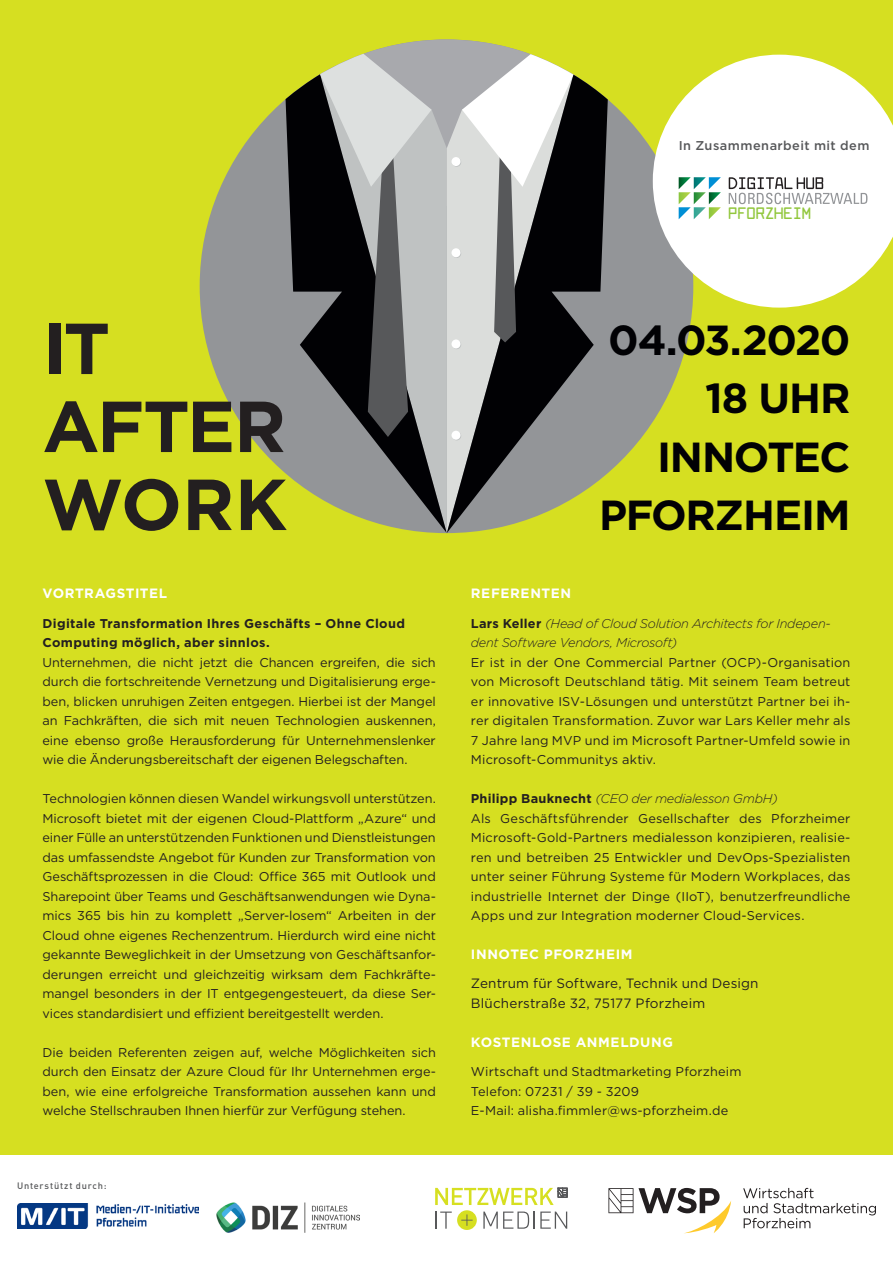
<style>
.page{position:relative;width:893px;height:1263px;background:#fff}
.page>*{position:absolute;margin:0;border:0;box-sizing:border-box;transform-origin:0 0}
.t1{font:700 72px/78px "Gotham";letter-spacing:-.025em;color:#231f20}
.t2{font:700 42px/58.5px "Gotham";letter-spacing:-.03em;color:#010104;text-align:right}
.t3{font:700 16.05px "Larabiefont Rg";letter-spacing:-.005em;color:#92c73d}
.t4{font:13.5px/19.5px "Gotham";letter-spacing:.01em;color:#231f20}
.t5{font:700 13.5px "Gotham";letter-spacing:.04em;color:#fff}
.t6{font:12.75px/19.5px "Gotham";letter-spacing:.01em;color:#231f20;text-align:justify}
.t7{font:italic 300 12.75px/19.5px "Gotham";letter-spacing:-.02em;color:#231f20}
.t8{font:700 12.75px/19.5px "Gotham";letter-spacing:.03em;color:#231f20}
.t9{font:500 12.75px "Gotham";letter-spacing:.035em;color:#57585a}
.t10{font:500 9.15px "DINOT";letter-spacing:.085em;color:#57585a}
.s1{font-weight:700;font-style:normal}
.s2{font-weight:700}
.s3{font-weight:300;font-style:italic}
</style>
<div class="page">
<div style="left:0;top:0;width:893px;height:1154px;background:#d6df21"></div>
<div style="left:200px;top:39px;width:493px;height:494px;background:#939598;border-radius:50%"></div>
<svg style="left:249px;top:39px;width:396px;height:101px"></svg>
<svg style="left:286px;top:74px;width:161px;height:459px"></svg>
<svg style="left:320px;top:54px;width:112px;height:383px;background:#777979"></svg>
<svg style="left:447px;top:75px;width:161px;height:458px"></svg>
<svg style="left:462px;top:54px;width:111px;height:288px;background:#959694"></svg>
<div style="left:452px;top:158px;width:9px;height:9px;background:#d1d3d3;border-radius:50%"></div>
<div style="left:451px;top:157px;width:9px;height:9px;background:#fff;border-radius:50%"></div>
<svg style="left:452px;top:249px;width:9px;height:9px"></svg>
<div style="left:451px;top:248px;width:9px;height:9px;background:#fff;border-radius:50%"></div>
<svg style="left:452px;top:340px;width:9px;height:9px"></svg>
<div style="left:451px;top:339px;width:9px;height:9px;background:#fff;border-radius:50%"></div>
<div style="left:451px;top:431px;width:9px;height:9px;background:#fff;border-radius:50%"></div>
<svg style="left:653px;top:55px;width:240px;height:253px;fill:#fff"></svg>
<svg style="left:679px;top:177px;width:42px;height:42px;background:#b3d9ca"></svg>
<svg style="left:729px;top:177px;width:138px;height:27px;background:#d7d7d7"></svg>
<img style="left:17px;top:1203px;width:181px;height:25px">
<svg style="left:743px;top:1188px;width:133px;height:40px"></svg>
<svg style="left:608px;top:1188px;width:123px;height:45px"></svg>
<svg style="left:436px;top:1211px;width:16px;height:18px"></svg>
<svg style="left:483px;top:1211px;width:84px;height:18px"></svg>
<div style="left:457px;top:1210px;width:20px;height:20px;background:#d6df21;border-radius:50%"></div>
<svg style="left:461px;top:1214px;width:12px;height:12px"></svg>
<svg style="left:435px;top:1188px;width:132px;height:17px"></svg>
<img style="left:217px;top:1202px;width:143px;height:30px">
<p class="t9" style="left:679px;top:137px;width:192px">In Zusammenarbeit mit dem</p>
<p class="t3" style="left:728px;top:202px;width:85px">PFORZHEIM</p>
<h1 class="t1" style="left:43px;top:309px;width:246px">IT<br>AFTER<br>WORK</h1>
<h2 class="t2" style="left:599px;top:310px;width:253px">04.03.2020<br>18 UHR<br>INNOTEC<br>PFORZHEIM</h2>
<p class="t5" style="left:43px;top:585px;width:126px">VORTRAGSTITEL</p>
<p class="t8" style="left:43px;top:613px;width:364px">Digitale Transformation Ihres Geschäfts – Ohne Cloud<br>Computing möglich, aber sinnlos.</p>
<p class="t6" style="left:43px;top:652px;width:395px">Unternehmen, die nicht jetzt die Chancen ergreifen, die sich durch die fortschreitende Vernetzung und Digitalisierung erge&shy;ben, blicken unruhigen Zeiten entgegen. Hierbei ist der Mangel an Fachkräften, die sich mit neuen Technologien auskennen, eine ebenso große Herausforderung für Unternehmenslenker wie die Änderungsbereitschaft der eigenen Belegschaften.</p>
<p class="t6" style="left:43px;top:788px;width:395px">Technologien können diesen Wandel wirkungsvoll unterstützen.<br>Microsoft bietet mit der eigenen Cloud-Plattform „Azure“ und einer Fülle an unterstützenden Funktionen und Dienstleistungen das umfassendste Angebot für Kunden zur Transformation von Geschäftsprozessen in die Cloud: Office 365 mit Outlook und Sharepoint über Teams und Geschäftsanwendungen wie Dyna&shy;mics 365 bis hin zu komplett „Server-losem“ Arbeiten in der Cloud ohne eigenes Rechenzentrum. Hierdurch wird eine nicht gekannte Beweglichkeit in der Umsetzung von Geschäftsanfor&shy;derungen erreicht und gleichzeitig wirksam dem Fachkräfte&shy;mangel besonders in der IT entgegengesteuert, da diese Ser&shy;vices standardisiert und effizient bereitgestellt werden.</p>
<p class="t6" style="left:43px;top:1042px;width:395px">Die beiden Referenten zeigen auf, welche Möglichkeiten sich durch den Einsatz der Azure Cloud für Ihr Unternehmen erge&shy;ben, wie eine erfolgreiche Transformation aussehen kann und welche Stellschrauben Ihnen hierfür zur Verfügung stehen.</p>
<p class="t10" style="left:17px;top:1180px;width:91px">Unterstützt durch:</p>
<p class="t5" style="left:471px;top:585px;width:102px">REFERENTEN</p>
<p class="t7" style="left:471px;top:613px;width:361px"><span class="s1">Lars Keller</span> (Head of Cloud Solution Architects for Indepen&shy;dent Software Vendors, Microsoft)</p>
<p class="t6" style="left:471px;top:652px;width:381px">Er ist in der One Commercial Partner (OCP)-Organisation von Microsoft Deutschland tätig. Mit seinem Team betreut er innovative ISV-Lösungen und unterstützt Partner bei ih&shy;rer digitalen Transformation. Zuvor war Lars Keller mehr als 7 Jahre lang MVP und im Microsoft Partner-Umfeld sowie in Microsoft-Communitys aktiv.</p>
<p class="t6" style="left:471px;top:788px;width:381px;text-align:left"><span class="s2">Philipp Bauknecht</span> <span class="s3">(CEO der medialesson GmbH)<br></span>Als Geschäftsführender Gesellschafter des Pforzheimer Microsoft-Gold-Partners medialesson konzipieren, realisie&shy;ren und betreiben 25 Entwickler und DevOps-Spezialisten unter seiner Führung Systeme für Modern Workplaces, das industrielle Internet der Dinge (IIoT), benutzerfreundliche Apps und zur Integration moderner Cloud-Services.</p>
<p class="t5" style="left:471px;top:945px;width:163px">INNOTEC PFORZHEIM</p>
<p class="t4" style="left:471px;top:973px;width:289px">Zentrum für Software, Technik und Design<br>Blücherstraße 32, 75177 Pforzheim</p>
<p class="t5" style="left:471px;top:1033px;width:204px">KOSTENLOSE ANMELDUNG</p>
<p class="t6" style="left:471px;top:1061px;width:272px;text-align:left">Wirtschaft und Stadtmarketing Pforzheim<br>Telefon: 07231 / 39 - 3209<br>E-Mail: alisha.fimmler@ws-pforzheim.de</p>
</div>
